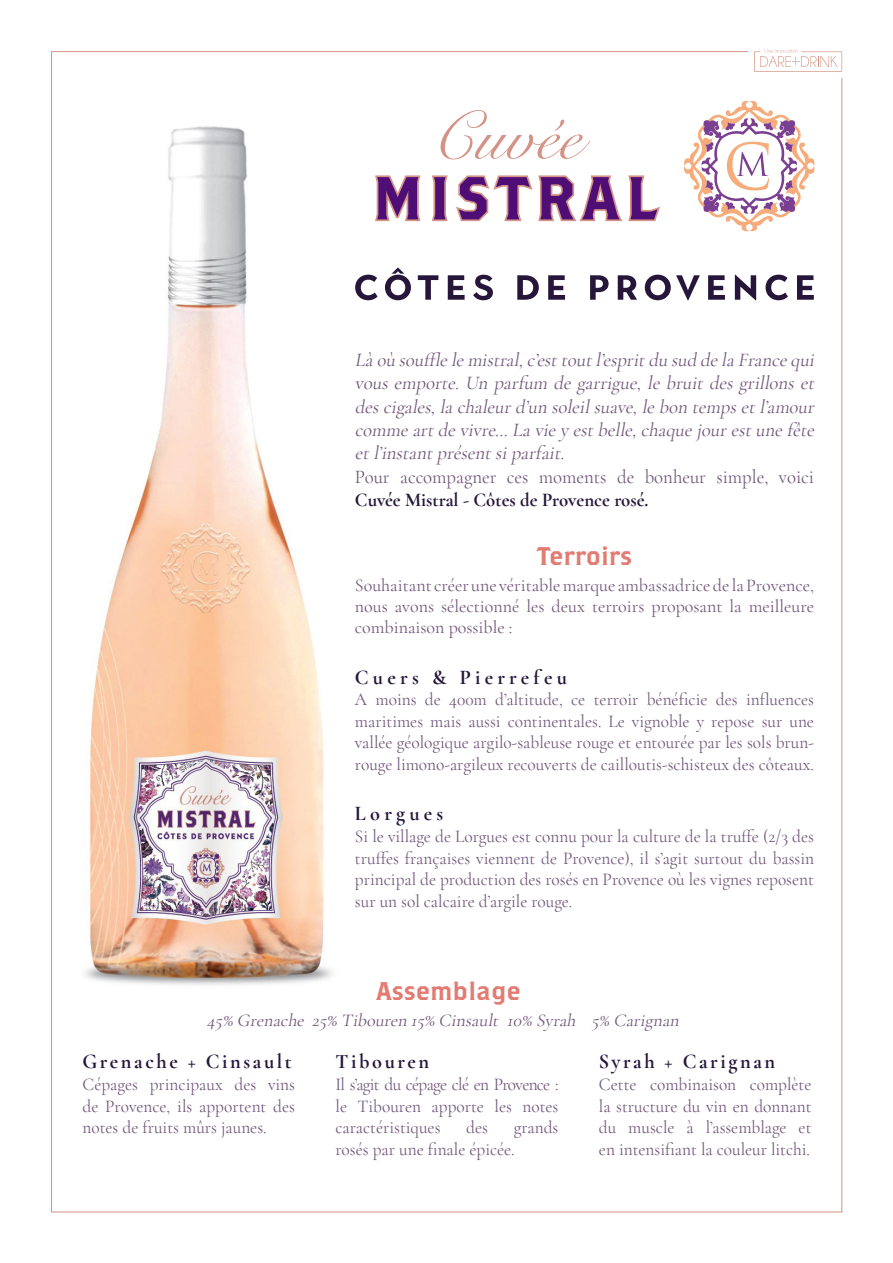
<style>
.page{position:relative;width:893px;height:1263px;background:#fff}
.page>*{position:absolute;margin:0;border:0;box-sizing:border-box;transform-origin:0 0}
.t1{font:25.5px "Brothers";color:#e27b72}
.t2{font:700 21px "Cormorant Garamond";letter-spacing:.13em;color:#25173a;scale:.96 1}
.t3{font:700 21px "Cormorant Garamond";letter-spacing:.21em;color:#25173a;scale:.96 1}
.t4{font:italic 19.5px/23.4px "Cormorant Garamond";color:#70567a;text-align:justify;scale:.96 1}
.t5{font:19.5px "Cormorant Garamond";color:#70567a;scale:.96 1}
.t6{font:700 19.5px "Cormorant Garamond";color:#25173a;scale:.96 1}
.t7{font:18px/21.6px "Cormorant Garamond";color:#70567a;text-align:justify;scale:.96 1}
.t8{font:18px/21px "Cormorant Garamond";color:#70567a;text-align:justify}
.t9{font:italic 18px "Cormorant Garamond";color:#70567a}
</style>
<div class="page">
<svg style="left:754px;top:49px;width:88px;height:23px"></svg>
<svg style="left:684px;top:101px;width:131px;height:131px"></svg>
<svg style="left:375px;top:175px;width:45px;height:46px"></svg>
<svg style="left:432px;top:175px;width:16px;height:46px"></svg>
<svg style="left:456px;top:175px;width:76px;height:46px"></svg>
<svg style="left:538px;top:175px;width:84px;height:46px"></svg>
<svg style="left:628px;top:175px;width:32px;height:46px"></svg>
<svg style="left:441px;top:110px;width:149px;height:49px"></svg>
<svg style="left:355px;top:275px;width:23px;height:25px"></svg>
<svg style="left:385px;top:268px;width:26px;height:32px"></svg>
<svg style="left:418px;top:275px;width:20px;height:25px"></svg>
<svg style="left:448px;top:275px;width:17px;height:25px"></svg>
<svg style="left:473px;top:275px;width:20px;height:25px"></svg>
<svg style="left:517px;top:275px;width:22px;height:25px"></svg>
<svg style="left:548px;top:275px;width:17px;height:25px"></svg>
<svg style="left:590px;top:275px;width:19px;height:25px"></svg>
<svg style="left:618px;top:275px;width:19px;height:25px"></svg>
<svg style="left:645px;top:275px;width:55px;height:25px"></svg>
<svg style="left:708px;top:275px;width:17px;height:25px"></svg>
<svg style="left:735px;top:275px;width:21px;height:25px"></svg>
<svg style="left:765px;top:275px;width:23px;height:25px"></svg>
<svg style="left:797px;top:275px;width:17px;height:25px"></svg>
<img style="left:85px;top:126px;width:247px;height:859px">
<p class="t4" style="left:355px;top:348px;width:484px">Là où soufflelemistral,c’esttoutl’espritdu sud dela Francequi vous emp orte. Un p arfum de garrigue, le bruit des grillons et descigales,la chaleurd’un soleilsuave,lebon temp setl’amour commeartdevivre… La viey estbelle,chaquejourestunefête etl’instantprésentsip arfait.</p>
<p class="t5" style="left:355px;top:465px;width:480px">Pour accompagner ces moments de bonheur simple, voici</p>
<p class="t6" style="left:355px;top:488px;width:307px">Cuvée Mistral - Côtes de Provence rosé.</p>
<h1 class="t1" style="left:537px;top:540px;width:97px">Terroirs</h1>
<p class="t8" style="left:355px;top:575px;width:460px">Souhaitant créer une véritable marque ambassadrice de la Provence, nous avons sélectionné les deux terroirs proposant la meilleure combinaison possible :</p>
<p class="t3" style="left:355px;top:664px;width:222px">Cuers &amp; Pierrefeu</p>
<p class="t7" style="left:355px;top:689px;width:480px">A moins de 400m d’altitude, ce terroir bénéficie des influences maritimes mais aussi continentales. Le vignoble y repose sur une vallée géologique argilo-sableuse rouge et entourée par les sols brun&shy;rouge limono-argileux recouverts de cailloutis-schisteux des côteaux.</p>
<p class="t3" style="left:355px;top:801px;width:93px">Lorgues</p>
<p class="t7" style="left:355px;top:825px;width:480px">Si le village de Lorgues est connu pour la culture de la truffe (2/3 des truffes françaises viennent de Provence), il s’agit surtout du bassin principal de production des rosés en Provence où les vignes reposent sur un sol calcaire d’argile rouge.</p>
<h1 class="t1" style="left:376px;top:975px;width:146px">Assemblage</h1>
<p class="t9" style="left:207px;top:1009px;width:477px">45% Grenache 25% Tibouren 15% Cinsault 10% Syrah 5% Carignan</p>
<p class="t2" style="left:82px;top:1049px;width:219px">Grenache + Cinsault</p>
<p class="t7" style="left:82px;top:1073px;width:223px">Cépages principaux des vins de Provence, ils apportent des notes de fruits mûrs jaunes.</p>
<p class="t2" style="left:336px;top:1049px;width:99px">Tibouren</p>
<p class="t7" style="left:336px;top:1073px;width:234px">Il s’agit du cépage clé en Provence : le Tibouren apporte les notes caractéristiques</p>
<p class="t7" style="left:336px;top:1116px;width:234px;text-indent:178px">grands rosés par une finale épicée.</p>
<p class="t7" style="left:466px;top:1116px;width:24px">des</p>
<p class="t2" style="left:599px;top:1049px;width:185px">Syrah + Carignan</p>
<p class="t7" style="left:599px;top:1073px;width:223px">Cette combinaison complète la structure du vin en donnant du muscle à l’assemblage et en intensifiant la couleur litchi.</p>
</div>
